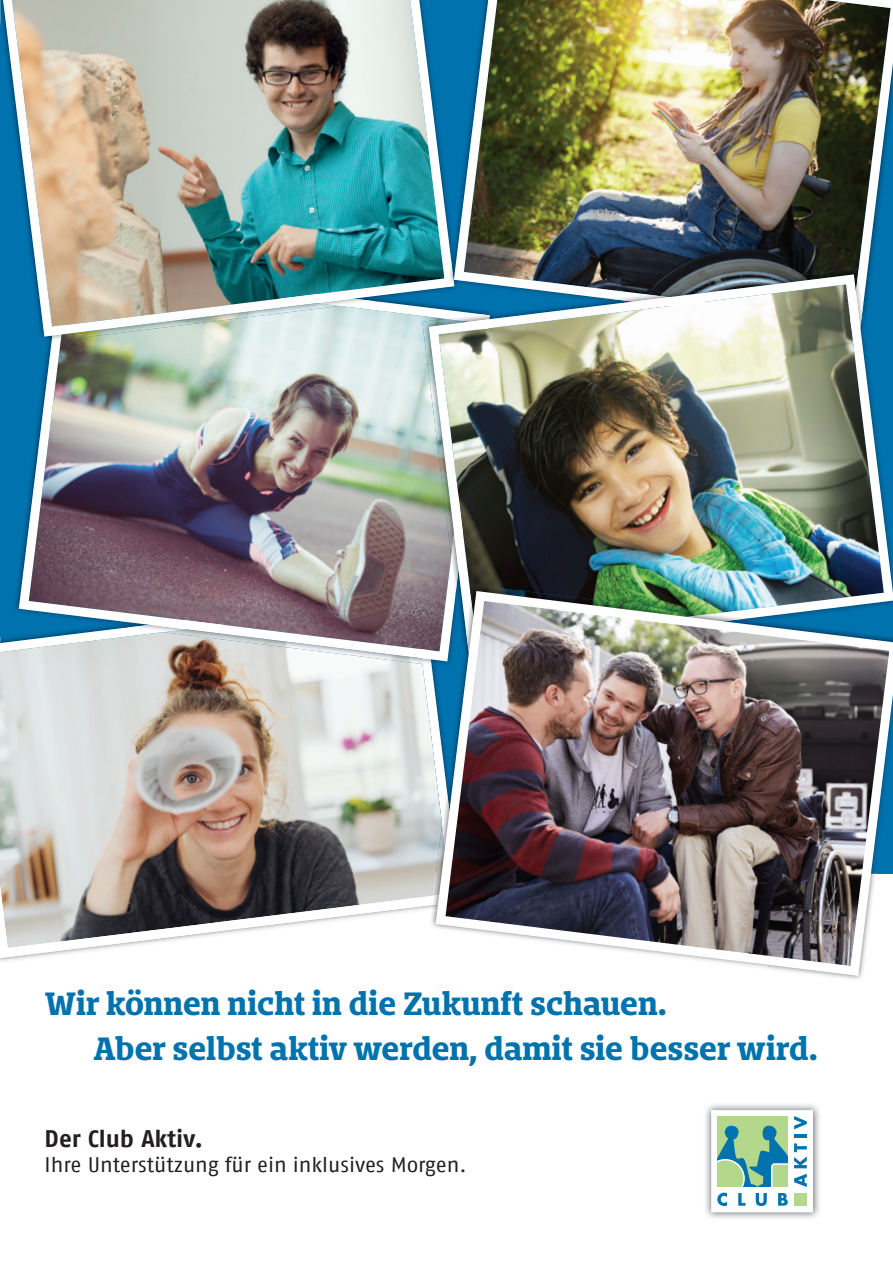
<style>
.page{position:relative;width:893px;height:1263px;background:#fff}
.page>*{position:absolute;margin:0;border:0;box-sizing:border-box;transform-origin:0 0}
.t1{font:700 30px/44.5px "Bommer Slab";letter-spacing:-.005em;color:#0073ae}
.t2{font:700 24px "Fago Offc";letter-spacing:-.005em;color:#231f20}
.t3{font:21px "Fago Offc";letter-spacing:-.005em;color:#231f20}
</style>
<div class="page">
<img style="left:705px;top:1104px;width:115px;height:114px">
<div style="left:711px;top:1110px;width:102px;height:102px;background:#fff"></div>
<svg style="left:717px;top:1193px;width:10px;height:13px"></svg>
<svg style="left:738px;top:1193px;width:7px;height:13px"></svg>
<svg style="left:756px;top:1193px;width:11px;height:13px"></svg>
<svg style="left:778px;top:1193px;width:10px;height:13px"></svg>
<div style="left:717px;top:1116px;width:71px;height:71px;background:#b3d78b"></div>
<svg style="left:717px;top:1125px;width:71px;height:62px"></svg>
<div style="left:794px;top:1193px;width:13px;height:13px;background:#b3d78b"></div>
<svg style="left:794px;top:1174px;width:13px;height:13px"></svg>
<svg style="left:794px;top:1143px;width:13px;height:25px"></svg>
<hr style="left:794px;top:1134px;width:13px;height:4px;background:#0073ae">
<svg style="left:794px;top:1116px;width:13px;height:13px"></svg>
<img style="left:0;top:591px;width:431px;height:367px">
<div style="left:12px;top:343px;width:7px;height:277px;background:#0073ae"></div>
<img style="left:103px;top:661px;width:328px;height:5px">
<img style="left:126px;top:661px;width:305px;height:4px">
<img style="left:19px;top:337px;width:412px;height:324px">
<img style="left:1px;top:0;width:46px;height:343px">
<img style="left:46px;top:337px;width:354px;height:5px">
<img style="left:52px;top:337px;width:325px;height:4px">
<img style="left:3px;top:0;width:451px;height:337px">
<img style="left:451px;top:234px;width:3px;height:24px">
<img style="left:448px;top:258px;width:6px;height:16px">
<img style="left:454px;top:0;width:439px;height:274px">
<img style="left:422px;top:319px;width:7px;height:46px">
<img style="left:427px;top:364px;width:2px;height:75px">
<img style="left:609px;top:268px;width:254px;height:6px">
<img style="left:429px;top:274px;width:464px;height:379px">
<img style="left:431px;top:586px;width:462px;height:393px">
<p class="t1" style="left:93px;top:982px;width:726px;text-indent:-49px">Wir können nicht in die Zukunft schauen.<br>Aber selbst aktiv werden, damit sie besser wird.</p>
<p class="t2" style="left:45px;top:1124px;width:160px">Der Club Aktiv.</p>
<p class="t3" style="left:45px;top:1153px;width:423px">Ihre Unterstützung für ein inklusives Morgen.</p>
</div>
